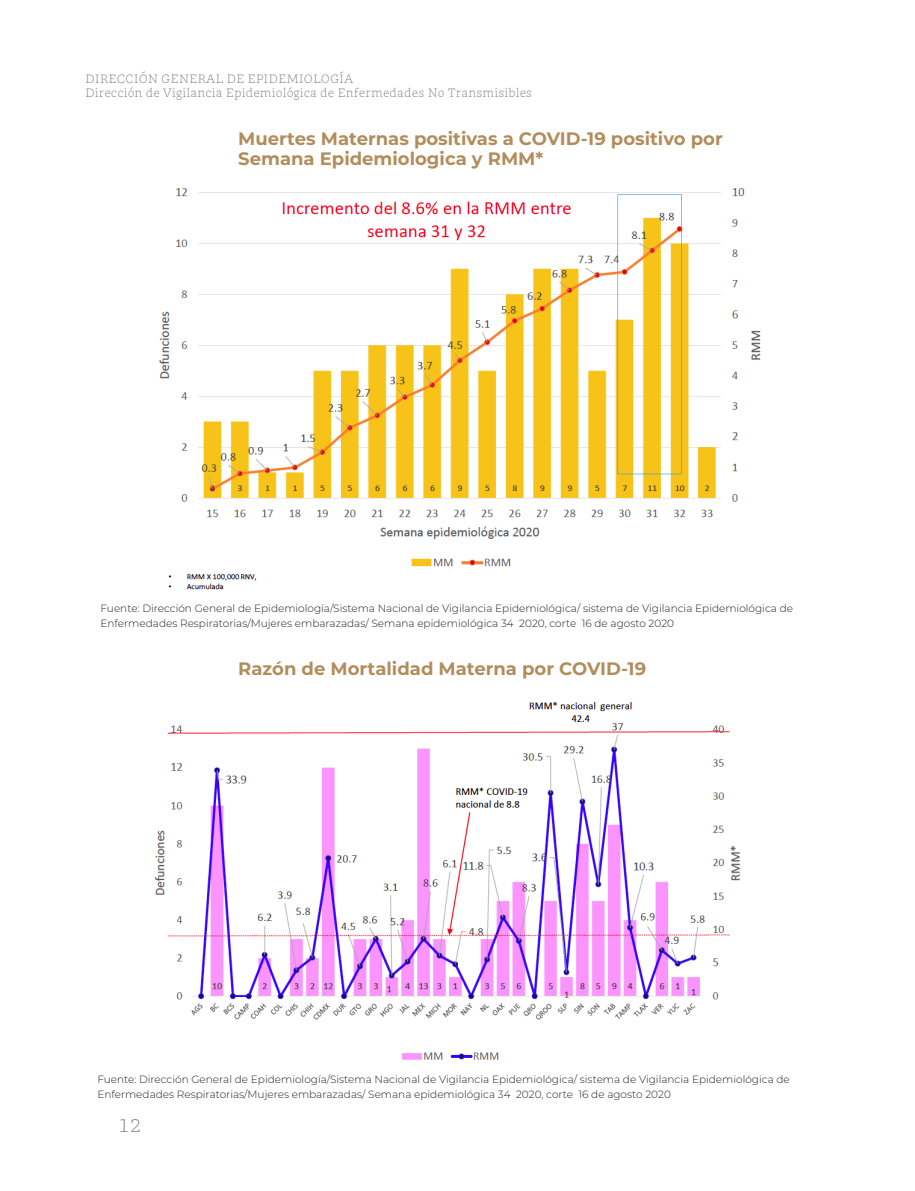
<style>
.page{position:relative;width:915px;height:1191px;background:#fff}
.page>*{position:absolute;margin:0;border:0;box-sizing:border-box;transform-origin:0 0}
.t1{font:700 18px "Montserrat";color:#b28d5c}
.t2{font:18px "GMX Light Sc";color:#7e8083}
.t3{font:300 12px/14.4px "GMX";color:#7e8083}
.t4{font:300 10.5px/15px "Montserrat";color:#231f20}
</style>
<div class="page">
<img style="left:154px;top:702px;width:587px;height:358px">
<img style="left:159px;top:188px;width:602px;height:402px">
<p class="t3" style="left:85px;top:71px;width:448px">DIRECCIÓN GENERAL DE EPIDEMIOLOGÍA<br>Dirección de Vigilancia Epidemiológica de Enfermedades No Transmisibles</p>
<p class="t1" style="left:238px;top:126px;width:486px">Muertes Maternas positivas a COVID-19 positivo por</p>
<p class="t1" style="left:238px;top:145px;width:306px">Semana Epidemiologica y RMM*</p>
<p class="t4" style="left:100px;top:600px;width:693px">Fuente: Dirección General de Epidemiología/Sistema Nacional de Vigilancia Epidemiológica/ sistema de Vigilancia Epidemiológica de<br>Enfermedades Respiratorias/Mujeres embarazadas/ Semana epidemiológica 34 2020, corte 16 de agosto 2020</p>
<p class="t1" style="left:238px;top:655px;width:409px">Razón de Mortalidad Materna por COVID-19</p>
<p class="t4" style="left:97px;top:1071px;width:693px">Fuente: Dirección General de Epidemiología/Sistema Nacional de Vigilancia Epidemiológica/ sistema de Vigilancia Epidemiológica de<br>Enfermedades Respiratorias/Mujeres embarazadas/ Semana epidemiológica 34 2020, corte 16 de agosto 2020</p>
<h1 class="t2" style="left:119px;top:1111px;width:24px">12</h1>
</div>
